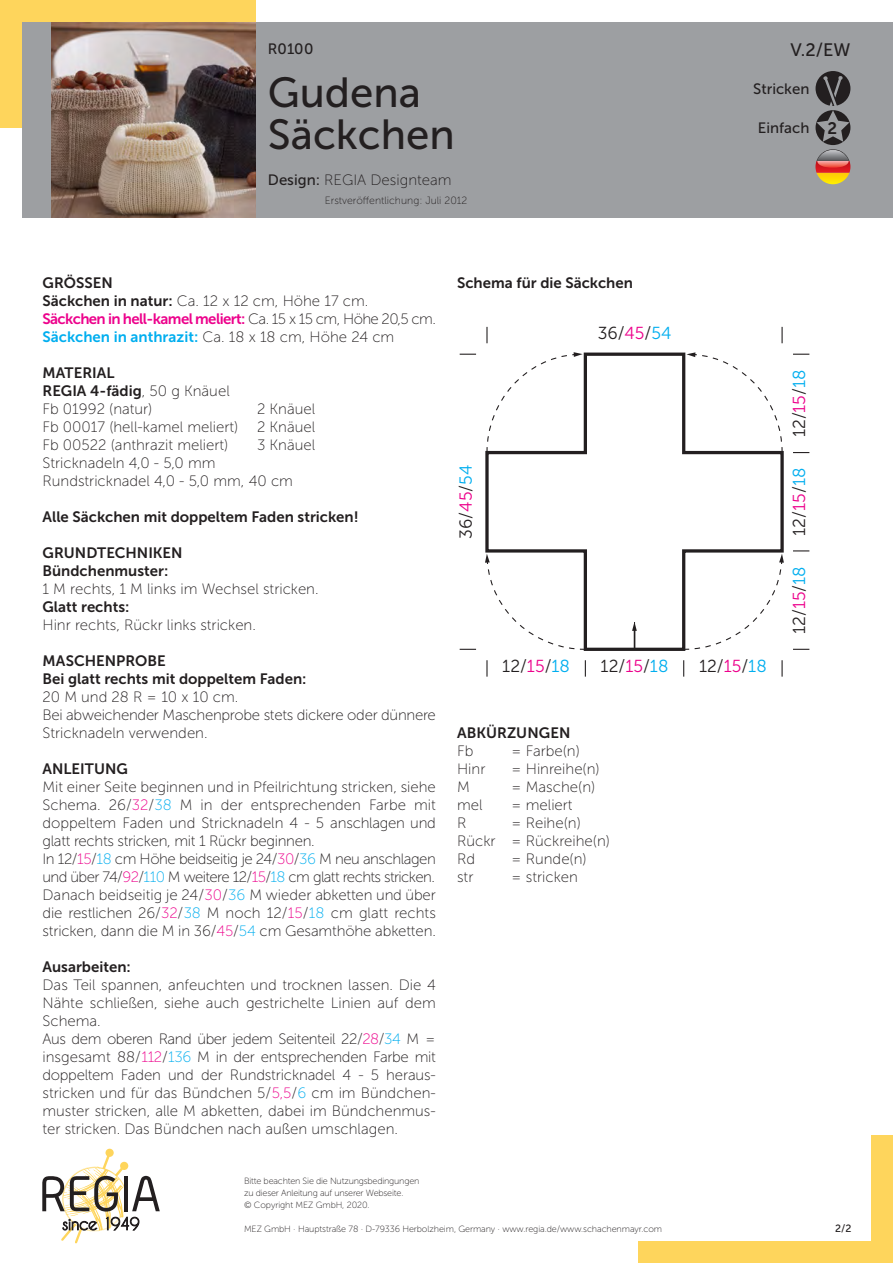
<style>
.page{position:relative;width:893px;height:1263px;background:#fff}
.page>*{position:absolute;margin:0;border:0;box-sizing:border-box;transform-origin:0 0}
.t1{font:42px/42px "Museo Sans 500";color:#231f20}
.t2{font:18px "Museo Sans 500";color:#231f20}
.t3{font:17.4px "Museo Sans 300";color:#231f20}
.t4{font:15px/18px "Museo Sans 100";color:#231f20}
.t5{font:15px/18px "Museo Sans 700";color:#231f20}
.t6{font:15px/18px "Museo Sans 100";letter-spacing:-.02em;color:#231f20}
.t7{font:15px "Museo Sans 500";color:#231f20}
.t8{font:10.5px "Museo Sans 100";color:#231f20}
.t9{font:10.5px "Museo Sans 500";color:#231f20}
.t10{font:9px/12px "Museo Sans 100";letter-spacing:-.01em;color:#231f20}
.s1{font-family:"Museo Sans 500"}
.s2{font-family:"Museo Sans 700";font-size:16.65px}
.s3{font-family:"Museo Sans 700"}
.s4{font-family:"Museo Sans 700";color:#ed028c}
.s5{font-family:"Museo Sans 700";color:#00aeef}
.s6{font-family:"Museo Sans 100"}
.s7{color:#ed028c}
.s8{color:#00aeef}
</style>
<div class="page">
<div style="left:638px;top:1242px;width:255px;height:21px;background:#fed55c"></div>
<div style="left:872px;top:1135px;width:21px;height:128px;background:#fed55c"></div>
<svg style="left:42px;top:1149px;width:118px;height:94px"></svg>
<div style="left:0;top:0;width:893px;height:218px;background:#9d9fa2"></div>
<div style="left:0;top:0;width:21px;height:1127px;background:#fff"></div>
<svg style="left:815px;top:71px;width:35px;height:113px"></svg>
<img style="left:51px;top:21px;width:204px;height:197px">
<div style="left:0;top:0;width:893px;height:21px;background:#fff"></div>
<div style="left:0;top:0;width:255px;height:21px;background:#fed55c"></div>
<div style="left:0;top:0;width:21px;height:128px;background:#fed55c"></div>
<svg style="left:485px;top:352px;width:299px;height:299px"></svg>
<svg style="left:486px;top:352px;width:97px;height:102px"></svg>
<svg style="left:686px;top:352px;width:97px;height:102px"></svg>
<svg style="left:683px;top:554px;width:101px;height:96px"></svg>
<svg style="left:485px;top:554px;width:101px;height:96px"></svg>
<svg style="left:781px;top:327px;width:2px;height:16px"></svg>
<svg style="left:793px;top:354px;width:16px;height:1px"></svg>
<svg style="left:793px;top:452px;width:16px;height:1px"></svg>
<svg style="left:793px;top:550px;width:16px;height:1px"></svg>
<svg style="left:793px;top:649px;width:16px;height:1px"></svg>
<svg style="left:781px;top:660px;width:2px;height:17px"></svg>
<svg style="left:683px;top:660px;width:1px;height:17px"></svg>
<svg style="left:585px;top:660px;width:1px;height:17px"></svg>
<svg style="left:486px;top:660px;width:2px;height:17px"></svg>
<svg style="left:460px;top:649px;width:16px;height:1px"></svg>
<svg style="left:460px;top:354px;width:16px;height:1px"></svg>
<svg style="left:486px;top:327px;width:2px;height:16px"></svg>
<svg style="left:632px;top:622px;width:5px;height:27px"></svg>
<p class="t7" style="left:268px;top:40px;width:47px">R0100</p>
<h1 class="t1" style="left:268px;top:72px;width:188px">Gudena<br>Säckchen</h1>
<p class="t4" style="left:268px;top:171px;width:185px"><span class="s1">Design:</span> REGIA Designteam</p>
<p class="t8" style="left:325px;top:195px;width:144px">Erstveröffentlichung: Juli 2012</p>
<p class="t2" style="left:790px;top:40px;width:61px">V.2/EW</p>
<p class="t7" style="left:753px;top:81px;width:58px">Stricken</p>
<p class="t7" style="left:758px;top:120px;width:81px">Einfach <span class="s2">2</span></p>
<p class="t5" style="left:43px;top:274px;width:72px">GRÖSSEN</p>
<p class="t4" style="left:43px;top:292px;width:327px"><span class="s3">Säckchen in natur:</span> Ca. 12 x 12 cm, Höhe 17 cm.</p>
<p class="t4" style="left:43px;top:310px;width:395px"><span class="s4">Säckchen in hell-kamel meliert:</span> Ca. 15 x 15 cm, Höhe 20,5 cm.<br><span class="s5">Säckchen in anthrazit:</span> Ca. 18 x 18 cm, Höhe 24 cm</p>
<p class="t5" style="left:43px;top:364px;width:189px">MATERIAL<br>REGIA 4-fädig<span class="s6">, 50 g Knäuel</span></p>
<p class="t4" style="left:43px;top:400px;width:111px">Fb 01992 (natur)</p>
<p class="t4" style="left:43px;top:400px;width:274px;text-align:justify;text-indent:214px">2 Knäuel Fb 00017 (hell-kamel meliert) 2 Knäuel Fb 00522 (anthrazit meliert)</p>
<p class="t4" style="left:257px;top:436px;width:60px">3 Knäuel</p>
<p class="t4" style="left:43px;top:454px;width:252px">Stricknadeln 4,0 - 5,0 mm<br>Rundstricknadel 4,0 - 5,0 mm, 40 cm</p>
<p class="t5" style="left:43px;top:508px;width:318px">Alle Säckchen mit doppeltem Faden stricken!</p>
<p class="t5" style="left:43px;top:544px;width:142px">GRUNDTECHNIKEN<br>Bündchenmuster:</p>
<p class="t4" style="left:43px;top:580px;width:278px">1 M rechts, 1 M links im Wechsel stricken.</p>
<p class="t5" style="left:43px;top:598px;width:88px">Glatt rechts:</p>
<p class="t4" style="left:43px;top:616px;width:215px">Hinr rechts, Rückr links stricken.</p>
<p class="t5" style="left:43px;top:652px;width:266px">MASCHENPROBE<br>Bei glatt rechts mit doppeltem Faden:</p>
<p class="t6" style="left:43px;top:688px;width:395px">20 M und 28 R = 10 x 10 cm.<br>Bei abweichender Maschenprobe stets dickere oder dünnere<br>Stricknadeln verwenden.</p>
<p class="t5" style="left:43px;top:760px;width:87px">ANLEITUNG</p>
<p class="t4" style="left:43px;top:778px;width:395px">Mit einer Seite beginnen und in Pfeilrichtung stricken, siehe Schema. 26/<span class="s7">32</span>/<span class="s8">38</span> M in der entsprechenden Farbe mit doppeltem Faden und Stricknadeln 4 - 5 anschlagen und glatt rechts stricken, mit 1 Rückr beginnen.<br>In 12/<span class="s7">15</span>/<span class="s8">18</span> cm Höhe beidseitig je 24/<span class="s7">30</span>/<span class="s8">36</span> M neu anschlagen und über 74/<span class="s7">92</span>/<span class="s8">110</span> M weitere 12/<span class="s7">15</span>/<span class="s8">18</span> cm glatt rechts stricken.<br>Danach beidseitig je 24/<span class="s7">30</span>/<span class="s8">36</span> M wieder abketten und über die restlichen 26/<span class="s7">32</span>/<span class="s8">38</span> M noch 12/<span class="s7">15</span>/<span class="s8">18</span> cm glatt rechts stricken, dann die M in 36/<span class="s7">45</span>/<span class="s8">54</span> cm Gesamthöhe abketten.</p>
<p class="t5" style="left:43px;top:958px;width:90px">Ausarbeiten:</p>
<p class="t4" style="left:43px;top:976px;width:395px">Das Teil spannen, anfeuchten und trocknen lassen. Die 4<br>Nähte schließen, siehe auch gestrichelte Linien auf dem Schema.<br>Aus dem oberen Rand über jedem Seitenteil 22/<span class="s7">28</span>/<span class="s8">34</span> M = insgesamt 88/<span class="s7">112</span>/<span class="s8">136</span> M in der entsprechenden Farbe mit doppeltem Faden und der Rundstricknadel 4 - 5 heraus&shy;stricken und für das Bündchen 5/<span class="s7">5,5</span>/<span class="s8">6</span> cm im Bündchen&shy;muster stricken, alle M abketten, dabei im Bündchenmus&shy;ter stricken. Das Bündchen nach außen umschlagen.</p>
<p class="t5" style="left:457px;top:274px;width:177px">Schema für die Säckchen</p>
<p class="t3" style="left:598px;top:324px;width:75px">36/<span class="s7">45</span>/<span class="s8">54</span></p>
<p class="t3" style="left:456px;top:539px;width:75px;rotate:-90deg">36/<span class="s7">45</span>/<span class="s8">54</span></p>
<p class="t3" style="left:502px;top:657px;width:69px">12/<span class="s7">15</span>/<span class="s8">18</span></p>
<p class="t3" style="left:601px;top:657px;width:69px">12/<span class="s7">15</span>/<span class="s8">18</span></p>
<p class="t3" style="left:699px;top:657px;width:69px">12/<span class="s7">15</span>/<span class="s8">18</span></p>
<p class="t5" style="left:457px;top:724px;width:115px">ABKÜRZUNGEN</p>
<p class="t4" style="left:457px;top:742px;width:18px">Fb</p>
<p class="t4" style="left:511px;top:742px;width:70px">= Farbe(n)</p>
<p class="t4" style="left:457px;top:760px;width:30px">Hinr</p>
<p class="t4" style="left:511px;top:760px;width:90px">= Hinreihe(n)</p>
<p class="t4" style="left:457px;top:778px;width:14px">M</p>
<p class="t4" style="left:511px;top:778px;width:86px">= Masche(n)</p>
<p class="t4" style="left:457px;top:796px;width:27px">mel</p>
<p class="t4" style="left:511px;top:796px;width:63px">= meliert</p>
<p class="t4" style="left:457px;top:814px;width:11px">R</p>
<p class="t4" style="left:457px;top:814px;width:154px;text-indent:54px">= Reihe(n)<br>Rückr = Rückreihe(n)<br>Rd</p>
<p class="t4" style="left:511px;top:850px;width:77px">= Runde(n)</p>
<p class="t4" style="left:457px;top:868px;width:18px">str</p>
<p class="t4" style="left:511px;top:868px;width:68px">= stricken</p>
<p class="t10" style="left:244px;top:1174px;width:177px">Bitte beachten Sie die Nutzungsbedingungen zu dieser Anleitung auf unserer Webseite.<br>© Copyright MEZ GmbH, 2020.</p>
<p class="t10" style="left:244px;top:1222px;width:420px">MEZ GmbH · Hauptstraße 78 · D-79336 Herbolzheim, Germany · www.regia.de/www.schachenmayr.com</p>
<p class="t3" style="left:790px;top:437px;width:69px;rotate:-90deg">12/<span class="s7">15</span>/<span class="s8">18</span></p>
<p class="t3" style="left:790px;top:536px;width:69px;rotate:-90deg">12/<span class="s7">15</span>/<span class="s8">18</span></p>
<p class="t3" style="left:790px;top:634px;width:69px;rotate:-90deg">12/<span class="s7">15</span>/<span class="s8">18</span></p>
<p class="t9" style="left:835px;top:1223px;width:18px">2/2</p>
</div>
